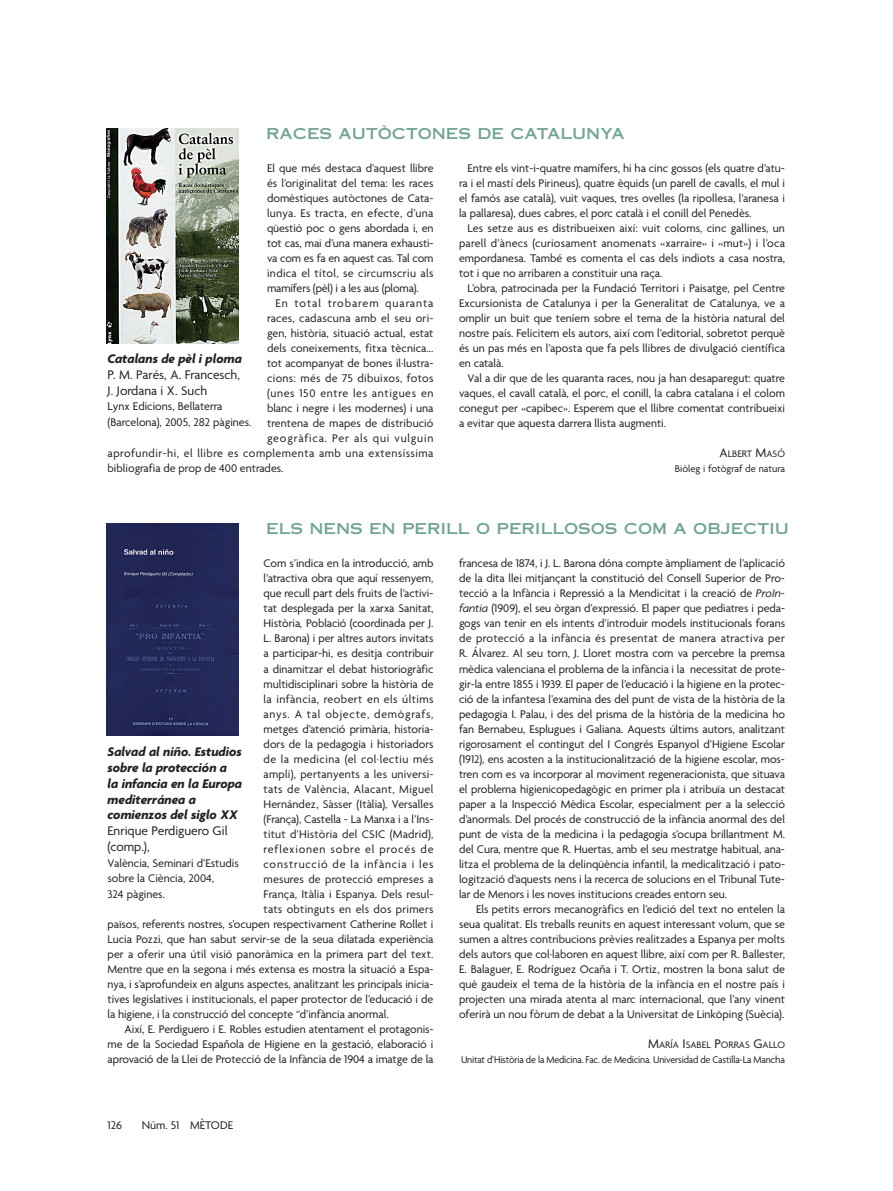
<style>
.page{position:relative;width:893px;height:1191px;background:#fff}
.page>*{position:absolute;margin:0;border:0;box-sizing:border-box;transform-origin:0 0}
.t1{font:15px "Copperplate Thirty One AB";color:#71a492}
.t2{font:italic 700 13.5px/15.8px "Agenda";color:#231f20}
.t3{font:13.5px/15.8px "Agenda";color:#231f20}
.t4{font:12px/15px "Agenda";color:#231f20;text-align:justify}
.t5{font:12px "Agenda";letter-spacing:.065em;color:#231f20}
.t6{font:12px "Agenda";letter-spacing:.035em;color:#231f20}
.t7{font:12px "Agenda";letter-spacing:.02em;color:#231f20}
.t8{font:12px "Agenda";letter-spacing:.04em;color:#231f20}
.t9{font:12px "Agenda";letter-spacing:.03em;color:#231f20}
.t10{font:12px "Agenda";letter-spacing:.025em;color:#231f20}
.t11{font:12px "Agenda";letter-spacing:.06em;color:#231f20}
.t12{font:12px "Agenda";letter-spacing:.05em;color:#231f20}
.t13{font:12px "Agenda";letter-spacing:.075em;color:#231f20}
.t14{font:10.5px "Agenda";letter-spacing:-.015em;color:#231f20;scale:.95 1}
.t15{font:10.5px "Agenda";letter-spacing:-.015em;color:#231f20}
.t16{font:10.2px "Agenda";color:#231f20}
.s1{font-size:13.5px}
.s2{font-style:italic}
</style>
<div class="page">
<img style="left:106px;top:128px;width:133px;height:216px">
<img style="left:106px;top:523px;width:133px;height:212px">
<p class="t1" style="left:266px;top:125px;width:360px">RACES AUTÒCTONES DE CATALUNYA</p>
<p class="t4" style="left:267px;top:162px;width:168px">El que més destaca d’aquest llibre és l’originalitat del tema: les races domèstiques autòctones de Cata&shy;lunya. Es tracta, en efecte, d’una qüestió poc o gens abordada i, en tot cas, mai d’una manera exhausti&shy;va com es fa en aquest cas. Tal com indica el títol, se circumscriu als mamífers (pèl) i a les aus (ploma).</p>
<p class="t13" style="left:276px;top:299px;width:159px">En total trobarem quaranta</p>
<p class="t7" style="left:267px;top:314px;width:168px">races, cadascuna amb el seu ori-</p>
<p class="t4" style="left:267px;top:327px;width:168px">gen, història, situació actual, estat</p>
<p class="t4" style="left:267px;top:342px;width:168px">dels coneixements, fitxa tècnica...</p>
<p class="t4" style="left:267px;top:357px;width:168px">tot acompanyat de bones il·lustra-</p>
<p class="t10" style="left:267px;top:374px;width:168px">cions: més de 75 dibuixos, fotos</p>
<p class="t12" style="left:267px;top:389px;width:168px">(unes 150 entre les antigues en</p>
<p class="t4" style="left:267px;top:402px;width:168px">blanc i negre i les modernes) i una</p>
<p class="t4" style="left:267px;top:417px;width:168px">trentena de mapes de distribució</p>
<p class="t5" style="left:267px;top:434px;width:168px">geogràfica. Per als qui vulguin</p>
<p class="t8" style="left:108px;top:449px;width:327px">aprofundir-hi, el llibre es complementa amb una extensíssima</p>
<p class="t4" style="left:108px;top:462px;width:178px">bibliografia de prop de 400 entrades.</p>
<p class="t2" style="left:108px;top:352px;width:136px">Catalans de pèl i ploma</p>
<p class="t3" style="left:108px;top:368px;width:134px">P. M. Parés, A. Francesch,<br>J. Jordana i X. Such</p>
<p class="t4" style="left:108px;top:399px;width:145px;line-height:15.8px">Lynx Edicions, Bellaterra (Barcelona), 2005, 282 pàgines.</p>
<p class="t4" style="left:459px;top:162px;width:327px;text-indent:9px">Entre els vint-i-quatre mamífers, hi ha cinc gossos (els quatre d’atu&shy;ra i el mastí dels Pirineus), quatre èquids (un parell de cavalls, el mul i el famós ase català), vuit vaques, tres ovelles (la ripollesa, l’aranesa i la pallaresa), dues cabres, el porc català i el conill del Penedès.</p>
<p class="t4" style="left:459px;top:222px;width:327px;text-indent:9px">Les setze aus es distribueixen així: vuit coloms, cinc gallines, un parell d’ànecs (curiosament anomenats «xarraire» i «mut») i l’oca empordanesa. També es comenta el cas dels indiots a casa nostra, tot i que no arribaren a constituir una raça.</p>
<p class="t4" style="left:459px;top:282px;width:327px;text-indent:9px">L’obra, patrocinada per la Fundació Territori i Paisatge, pel Centre Excursionista de Catalunya i per la Generalitat de Catalunya, ve a omplir un buit que teníem sobre el tema de la història natural del nostre país. Felicitem els autors, així com l’editorial, sobretot perquè és un pas més en l’aposta que fa pels llibres de divulgació científica en català.</p>
<p class="t4" style="left:459px;top:372px;width:327px;text-indent:9px">Val a dir que de les quaranta races, nou ja han desaparegut: quatre vaques, el cavall català, el porc, el conill, la cabra catalana i el colom conegut per «capibec». Esperem que el llibre comentat contribueixi a evitar que aquesta darrera llista augmenti.</p>
<p class="t16" style="left:719px;top:450px;width:67px"><span class="s1">A</span>LBERT <span class="s1">M</span>ASÓ</p>
<p class="t15" style="left:675px;top:465px;width:112px">Biòleg i fotògraf de natura</p>
<p class="t1" style="left:266px;top:520px;width:524px">ELS NENS EN PERILL O PERILLOSOS COM A OBJECTIU</p>
<p class="t4" style="left:264px;top:557px;width:171px">Com s’indica en la introducció, amb</p>
<p class="t4" style="left:264px;top:572px;width:171px">l’atractiva obra que aquí ressenyem,</p>
<p class="t4" style="left:264px;top:587px;width:171px">que recull part dels fruits de l’activi-</p>
<p class="t4" style="left:264px;top:602px;width:171px">tat desplegada per la xarxa Sanitat,</p>
<p class="t4" style="left:264px;top:617px;width:171px">Història<span class="s2">,</span> Població (coordinada per J.</p>
<p class="t4" style="left:264px;top:632px;width:171px">L. Barona) i per altres autors invitats</p>
<p class="t4" style="left:264px;top:647px;width:171px">a participar-hi, es desitja contribuir</p>
<p class="t4" style="left:264px;top:662px;width:171px">a dinamitzar el debat historiogràfic</p>
<p class="t4" style="left:264px;top:677px;width:171px">multidisciplinari sobre la història de</p>
<p class="t6" style="left:264px;top:694px;width:171px">la infància, reobert en els últims</p>
<p class="t11" style="left:264px;top:709px;width:171px">anys. A tal objecte, demògrafs,</p>
<p class="t4" style="left:264px;top:722px;width:171px">metges d’atenció primària, historia-</p>
<p class="t4" style="left:264px;top:737px;width:171px">dors de la pedagogia i historiadors</p>
<p class="t6" style="left:264px;top:754px;width:171px">de la medicina (el col·lectiu més</p>
<p class="t4" style="left:264px;top:767px;width:171px">ampli), pertanyents a les universi-</p>
<p class="t9" style="left:264px;top:784px;width:171px">tats de València, Alacant, Miguel</p>
<p class="t4" style="left:264px;top:797px;width:171px">Hernández, Sàsser (Itàlia), Versalles</p>
<p class="t4" style="left:264px;top:812px;width:171px">(França), Castella - La Manxa i a l’Ins-</p>
<p class="t4" style="left:264px;top:827px;width:171px">titut d’Història del CSIC (Madrid),</p>
<p class="t5" style="left:264px;top:844px;width:171px">reflexionen sobre el procés de</p>
<p class="t5" style="left:264px;top:859px;width:171px">construcció de la infància i les</p>
<p class="t4" style="left:264px;top:872px;width:171px">mesures de protecció empreses a</p>
<p class="t4" style="left:264px;top:887px;width:171px">França, Itàlia i Espanya. Dels resul-</p>
<p class="t7" style="left:264px;top:904px;width:171px">tats obtinguts en els dos primers</p>
<p class="t4" style="left:108px;top:917px;width:327px">països, referents nostres, s’ocupen respectivament Catherine Rollet i</p>
<p class="t4" style="left:108px;top:932px;width:327px">Lucia Pozzi, que han sabut servir-se de la seua dilatada experiència</p>
<p class="t4" style="left:108px;top:947px;width:327px">per a oferir una útil visió panoràmica en la primera part del text.</p>
<p class="t4" style="left:108px;top:962px;width:327px">Mentre que en la segona i més extensa es mostra la situació a Espa-</p>
<p class="t4" style="left:108px;top:977px;width:327px">nya, i s’aprofundeix en alguns aspectes, analitzant les principals inicia-</p>
<p class="t4" style="left:108px;top:992px;width:327px">tives legislatives i institucionals, el paper protector de l’educació i de</p>
<p class="t4" style="left:108px;top:1007px;width:283px">la higiene, i la construcció del concepte “d’infància anormal.</p>
<p class="t4" style="left:125px;top:1022px;width:310px">Així, E. Perdiguero i E. Robles estudien atentament el protagonis-</p>
<p class="t4" style="left:108px;top:1037px;width:327px">me de la Sociedad Española de Higiene en la gestació, elaboració i</p>
<p class="t4" style="left:108px;top:1052px;width:327px">aprovació de la Llei de Protecció de la Infància de 1904 a imatge de la</p>
<p class="t2" style="left:108px;top:745px;width:136px">Salvad al niño. Estudios sobre la protección a<br>la infancia en la Europa mediterránea a comienzos del siglo XX</p>
<p class="t3" style="left:108px;top:824px;width:122px">Enrique Perdiguero Gil (comp.),</p>
<p class="t4" style="left:108px;top:855px;width:133px;line-height:15.8px;text-align:left">València, Seminari d’Estudis sobre la Ciència, 2004,<br>324 pàgines.</p>
<p class="t4" style="left:108px;top:1118px;width:16px">126</p>
<p class="t4" style="left:142px;top:1118px;width:93px">Núm. 51 MÈTODE</p>
<p class="t4" style="left:459px;top:557px;width:328px">francesa de 1874, i J. L. Barona dóna compte àmpliament de l’aplicació de la dita llei mitjançant la constitució del Consell Superior de Pro&shy;tecció a la Infància i Repressió a la Mendicitat i la creació de <span class="s2">ProIn&shy;fantia</span> (1909), el seu òrgan d’expressió. El paper que pediatres i peda&shy;gogs van tenir en els intents d’introduir models institucionals forans de protecció a la infància és presentat de manera atractiva per R. Álvarez. Al seu torn, J. Lloret mostra com va percebre la premsa mèdica valenciana el problema de la infància i la necessitat de prote&shy;gir-la entre 1855 i 1939. El paper de l’educació i la higiene en la protec&shy;ció de la infantesa l’examina des del punt de vista de la història de la pedagogia I. Palau, i des del prisma de la història de la medicina ho fan Bernabeu, Esplugues i Galiana. Aquests últims autors, analitzant rigorosament el contingut del I Congrés Espanyol d’Higiene Escolar (1912), ens acosten a la institucionalització de la higiene escolar, mos&shy;tren com es va incorporar al moviment regeneracionista, que situava el problema higienicopedagògic en primer pla i atribuïa un destacat paper a la Inspecció Mèdica Escolar, especialment per a la selecció d’anormals. Del procés de construcció de la infància anormal des del punt de vista de la medicina i la pedagogia s’ocupa brillantment M. del Cura, mentre que R. Huertas, amb el seu mestratge habitual, ana&shy;litza el problema de la delinqüència infantil, la medicalització i pato&shy;logització d’aquests nens i la recerca de solucions en el Tribunal Tute&shy;lar de Menors i les noves institucions creades entorn seu.</p>
<p class="t4" style="left:459px;top:902px;width:327px;text-indent:17px">Els petits errors mecanogràfics en l’edició del text no entelen la seua qualitat. Els treballs reunits en aquest interessant volum, que se sumen a altres contribucions prèvies realitzades a Espanya per molts dels autors que col·laboren en aquest llibre, així com per R. Ballester, E. Balaguer, E. Rodríguez Ocaña i T. Ortiz, mostren la bona salut de què gaudeix el tema de la història de la infància en el nostre país i projecten una mirada atenta al marc internacional, que l’any vinent oferirà un nou fòrum de debat a la Universitat de Linköping (Suècia).</p>
<p class="t16" style="left:648px;top:1040px;width:138px"><span class="s1">M</span>ARÍA <span class="s1">I</span>SABEL <span class="s1">P</span>ORRAS <span class="s1">G</span>ALLO</p>
<p class="t14" style="left:461px;top:1055px;width:342px">Unitat d’Història de la Medicina. Fac. de Medicina. Universidad de Castilla-La Mancha</p>
</div>
